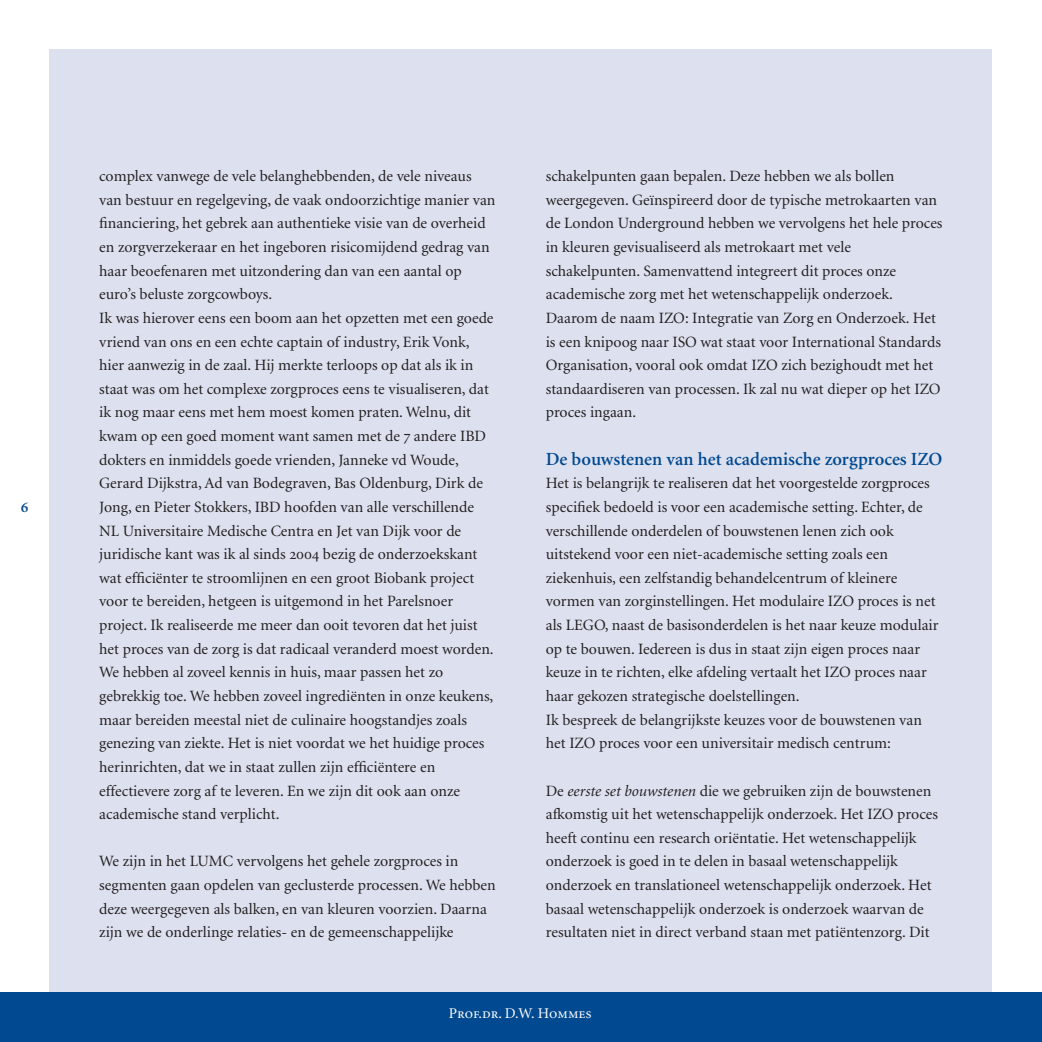
<style>
.page{position:relative;width:1042px;height:1042px;background:#fff}
.page>*{position:absolute;margin:0;border:0;box-sizing:border-box;transform-origin:0 0}
.t1{font:600 18.55px "Minion";color:#014990}
.t2{font:15.75px/23.6px "Minion";color:#231f20}
.t3{font:15.75px "Minion Semibold SC";color:#014990}
.t4{font:14.88px "Minion Regular SC";color:#fff}
.s1{font-family:"Minion Regular SC"}
.s2{font-style:italic}
</style>
<div class="page">
<div style="left:50px;top:50px;width:942px;height:992px;background:#dde1ef"></div>
<div style="left:0;top:992px;width:1042px;height:50px;background:#014990"></div>
<p class="t3" style="left:21px;top:499px;width:9px">6</p>
<p class="t2" style="left:99px;top:165px;width:398px">complex vanwege de vele belanghebbenden, de vele niveaus van bestuur en regelgeving, de vaak ondoorzichtige manier van financiering, het gebrek aan authentieke visie van de overheid en zorgverzekeraar en het ingeboren risicomijdend gedrag van haar beoefenaren met uitzondering dan van een aantal op euro’s beluste zorgcowboys.<br>Ik was hierover eens een boom aan het opzetten met een goede vriend van ons en een echte captain of industry, Erik Vonk, hier aanwezig in de zaal. Hij merkte terloops op dat als ik in staat was om het complexe zorgproces eens te visualiseren, dat ik nog maar eens met hem moest komen praten. Welnu, dit kwam op een goed moment want samen met de <span class="s1">7</span> andere IBD dokters en inmiddels goede vrienden, Janneke vd Woude, Gerard Dijkstra, Ad van Bodegraven, Bas Oldenburg, Dirk de Jong, en Pieter Stokkers, IBD hoofden van alle verschillende NL Universitaire Medische Centra en Jet van Dijk voor de juridische kant was ik al sinds <span class="s1">2004</span> bezig de onderzoekskant wat efficiënter te stroomlijnen en een groot Biobank project voor te bereiden, hetgeen is uitgemond in het Parelsnoer project. Ik realiseerde me meer dan ooit tevoren dat het juist het proces van de zorg is dat radicaal veranderd moest worden.<br>We hebben al zoveel kennis in huis, maar passen het zo gebrekkig toe. We hebben zoveel ingrediënten in onze keukens, maar bereiden meestal niet de culinaire hoogstandjes zoals genezing van ziekte. Het is niet voordat we het huidige proces herinrichten, dat we in staat zullen zijn efficiëntere en effectievere zorg af te leveren. En we zijn dit ook aan onze academische stand verplicht.</p>
<p class="t2" style="left:99px;top:850px;width:398px">We zijn in het LUMC vervolgens het gehele zorgproces in segmenten gaan opdelen van geclusterde processen. We hebben deze weergegeven als balken, en van kleuren voorzien. Daarna zijn we de onderlinge relaties- en de gemeenschappelijke</p>
<p class="t2" style="left:546px;top:165px;width:398px">schakelpunten gaan bepalen. Deze hebben we als bollen weergegeven. Geïnspireerd door de typische metrokaarten van de London Underground hebben we vervolgens het hele proces in kleuren gevisualiseerd als metrokaart met vele schakelpunten. Samenvattend integreert dit proces onze academische zorg met het wetenschappelijk onderzoek.<br>Daarom de naam IZO: Integratie van Zorg en Onderzoek. Het is een knipoog naar ISO wat staat voor International Standards Organisation, vooral ook omdat IZO zich bezighoudt met het standaardiseren van processen. Ik zal nu wat dieper op het IZO proces ingaan.</p>
<p class="t1" style="left:546px;top:449px;width:398px">De bouwstenen van het academische zorgproces IZO</p>
<p class="t2" style="left:546px;top:472px;width:394px">Het is belangrijk te realiseren dat het voorgestelde zorgproces specifiek bedoeld is voor een academische setting. Echter, de verschillende onderdelen of bouwstenen lenen zich ook uitstekend voor een niet-academische setting zoals een ziekenhuis, een zelfstandig behandelcentrum of kleinere vormen van zorginstellingen. Het modulaire IZO proces is net als LEGO, naast de basisonderdelen is het naar keuze modulair op te bouwen. Iedereen is dus in staat zijn eigen proces naar keuze in te richten, elke afdeling vertaalt het IZO proces naar haar gekozen strategische doelstellingen.<br>Ik bespreek de belangrijkste keuzes voor de bouwstenen van het IZO proces voor een universitair medisch centrum:</p>
<p class="t2" style="left:546px;top:779px;width:394px">De <span class="s2">eerste set bouwstenen</span> die we gebruiken zijn de bouwstenen afkomstig uit het wetenschappelijk onderzoek. Het IZO proces heeft continu een research oriëntatie. Het wetenschappelijk onderzoek is goed in te delen in basaal wetenschappelijk onderzoek en translationeel wetenschappelijk onderzoek. Het basaal wetenschappelijk onderzoek is onderzoek waarvan de resultaten niet in direct verband staan met patiëntenzorg. Dit</p>
<p class="t4" style="left:449px;top:1006px;width:144px">Prof.dr. D.W. Hommes</p>
</div>
